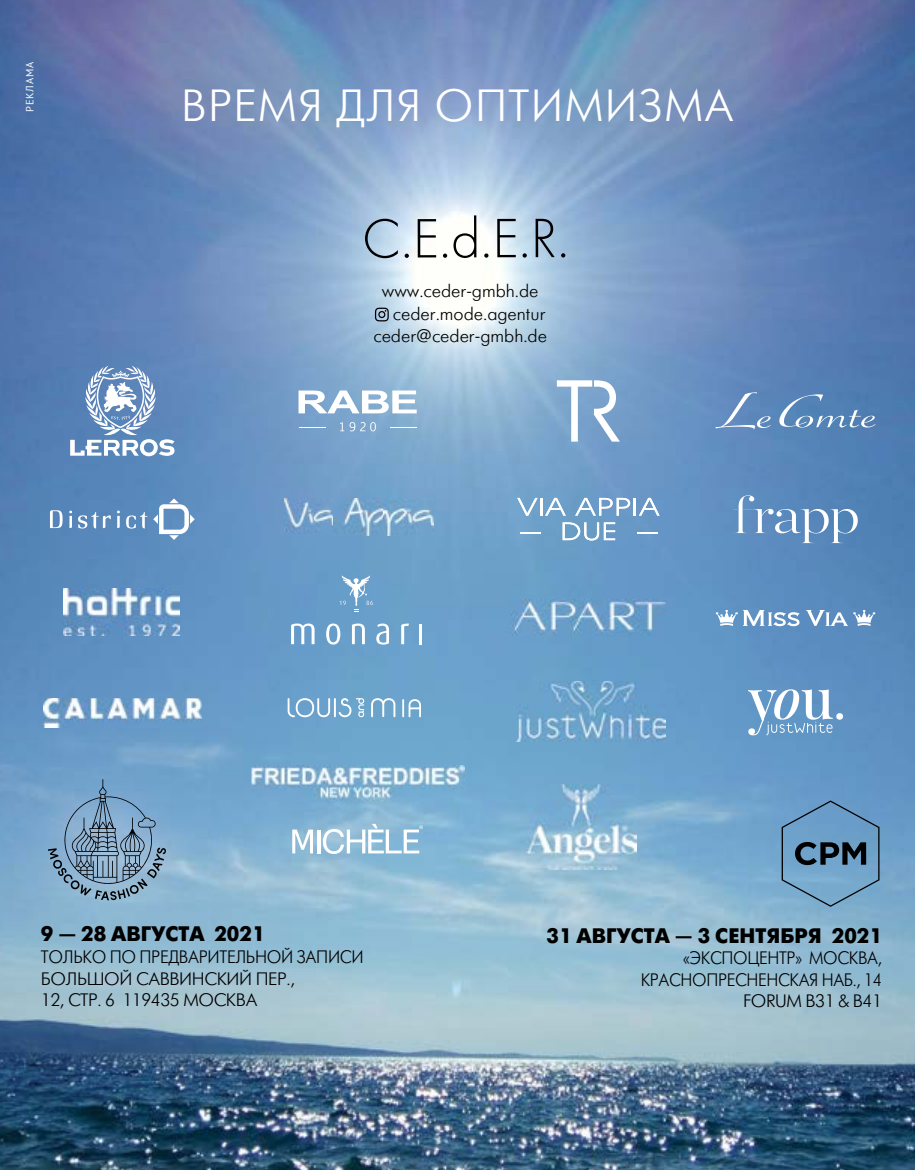
<style>
.page{position:relative;width:915px;height:1170px;background:#fff}
.page>*{position:absolute;margin:0;border:0;box-sizing:border-box;transform-origin:0 0}
.t1{font:45px "Futura Futuris Light C";letter-spacing:.03em;color:#fff}
.t2{font:700 21px "Futura Futuris";color:#000}
.t3{font:18px/21.6px "Futura Futuris Light C";letter-spacing:-.02em;color:#000;scale:.94 1}
.t4{font:18px/21.6px "Futura Futuris Light C";letter-spacing:-.02em;color:#000;text-align:right;scale:.93 1}
.t5{font:18px "Futura Futuris Light C";color:#000}
.t6{font:10.5px "PT Sans";letter-spacing:.08em;color:#fff}
</style>
<div class="page">
<img style="left:0;top:0;width:914px;height:1169px">
<svg style="left:375px;top:307px;width:13px;height:14px"></svg>
<img style="left:3px;top:743px;width:208px;height:205px">
<svg style="left:48px;top:779px;width:118px;height:121px;background:#779ab8"></svg>
<svg style="left:365px;top:219px;width:32px;height:39px"></svg>
<svg style="left:404px;top:254px;width:5px;height:4px"></svg>
<svg style="left:417px;top:219px;width:19px;height:38px"></svg>
<svg style="left:443px;top:253px;width:4px;height:5px"></svg>
<svg style="left:453px;top:215px;width:23px;height:43px"></svg>
<svg style="left:484px;top:253px;width:4px;height:5px"></svg>
<svg style="left:497px;top:219px;width:18px;height:38px"></svg>
<svg style="left:522px;top:253px;width:4px;height:4px"></svg>
<svg style="left:535px;top:219px;width:19px;height:38px"></svg>
<svg style="left:561px;top:253px;width:4px;height:4px"></svg>
<svg style="left:781px;top:800px;width:98px;height:106px;background:#6491b4"></svg>
<img style="left:526px;top:784px;width:110px;height:85px">
<svg style="left:556px;top:380px;width:63px;height:61px"></svg>
<svg style="left:70px;top:365px;width:106px;height:91px"></svg>
<svg style="left:390px;top:427px;width:26px;height:1px"></svg>
<svg style="left:299px;top:427px;width:26px;height:1px"></svg>
<svg style="left:340px;top:422px;width:36px;height:9px"></svg>
<svg style="left:298px;top:390px;width:118px;height:23px"></svg>
<img style="left:284px;top:498px;width:149px;height:37px">
<svg style="left:517px;top:498px;width:48px;height:17px"></svg>
<svg style="left:575px;top:498px;width:84px;height:17px"></svg>
<svg style="left:519px;top:532px;width:21px;height:1px"></svg>
<svg style="left:562px;top:522px;width:53px;height:18px"></svg>
<svg style="left:636px;top:532px;width:21px;height:1px"></svg>
<svg style="left:153px;top:498px;width:42px;height:42px"></svg>
<svg style="left:50px;top:510px;width:13px;height:18px"></svg>
<svg style="left:69px;top:510px;width:3px;height:18px"></svg>
<svg style="left:78px;top:512px;width:33px;height:16px"></svg>
<svg style="left:117px;top:510px;width:3px;height:18px"></svg>
<svg style="left:126px;top:512px;width:21px;height:16px"></svg>
<svg style="left:292px;top:829px;width:21px;height:24px"></svg>
<hr style="left:317px;top:829px;width:3px;height:24px;background:#fff">
<svg style="left:323px;top:823px;width:100px;height:31px"></svg>
<svg style="left:371px;top:698px;width:24px;height:19px"></svg>
<svg style="left:402px;top:699px;width:19px;height:18px"></svg>
<svg style="left:287px;top:698px;width:77px;height:19px"></svg>
<svg style="left:733px;top:495px;width:124px;height:48px;background:#749cc6"></svg>
<img style="left:510px;top:599px;width:156px;height:37px">
<svg style="left:778px;top:394px;width:97px;height:33px;background:#6991be"></svg>
<svg style="left:715px;top:392px;width:55px;height:37px;background:#7397c4"></svg>
<svg style="left:291px;top:623px;width:23px;height:21px"></svg>
<svg style="left:326px;top:623px;width:14px;height:21px"></svg>
<svg style="left:352px;top:623px;width:13px;height:21px"></svg>
<svg style="left:376px;top:623px;width:13px;height:21px"></svg>
<svg style="left:401px;top:623px;width:8px;height:21px"></svg>
<hr style="left:419px;top:624px;width:2px;height:20px;background:#fff">
<svg style="left:339px;top:575px;width:33px;height:37px"></svg>
<img style="left:64px;top:588px;width:116px;height:47px">
<svg style="left:747px;top:689px;width:95px;height:46px"></svg>
<img style="left:43px;top:698px;width:158px;height:29px">
<img style="left:251px;top:765px;width:213px;height:35px">
<img style="left:516px;top:681px;width:149px;height:60px">
<svg style="left:715px;top:610px;width:84px;height:16px"></svg>
<svg style="left:805px;top:610px;width:70px;height:16px"></svg>
<p class="t6" style="left:23px;top:112px;width:52px;rotate:-90deg">РЕКЛАМА</p>
<h1 class="t1" style="left:181px;top:82px;width:554px">ВРЕМЯ ДЛЯ ОПТИМИЗМА</h1>
<p class="t5" style="left:382px;top:282px;width:158px">www.ceder-gmbh.de</p>
<p class="t5" style="left:393px;top:304px;width:154px">ceder.mode.agentur</p>
<p class="t5" style="left:373px;top:327px;width:175px">ceder@ceder-gmbh.de</p>
<p class="t2" style="left:41px;top:921px;width:225px">9 — 28 АВГУСТA 2021</p>
<p class="t3" style="left:41px;top:946px;width:345px">ТОЛЬКО ПО ПРЕДВАРИТЕЛЬНОЙ ЗАПИСИ<br>БОЛЬШОЙ САВВИНСКИЙ ПЕР.,<br>12, СТР. 6 119435 МОСКВА</p>
<p class="t2" style="left:546px;top:922px;width:337px">31 АВГУСТА — 3 СЕНТЯБРЯ 2021</p>
<p class="t4" style="left:640px;top:947px;width:261px">«ЭКСПОЦЕНТР» МОСКВА,<br>КРАСНОПРЕСНЕНСКАЯ НАБ., 14<br>FORUM B31 &amp; B41</p>
</div>
